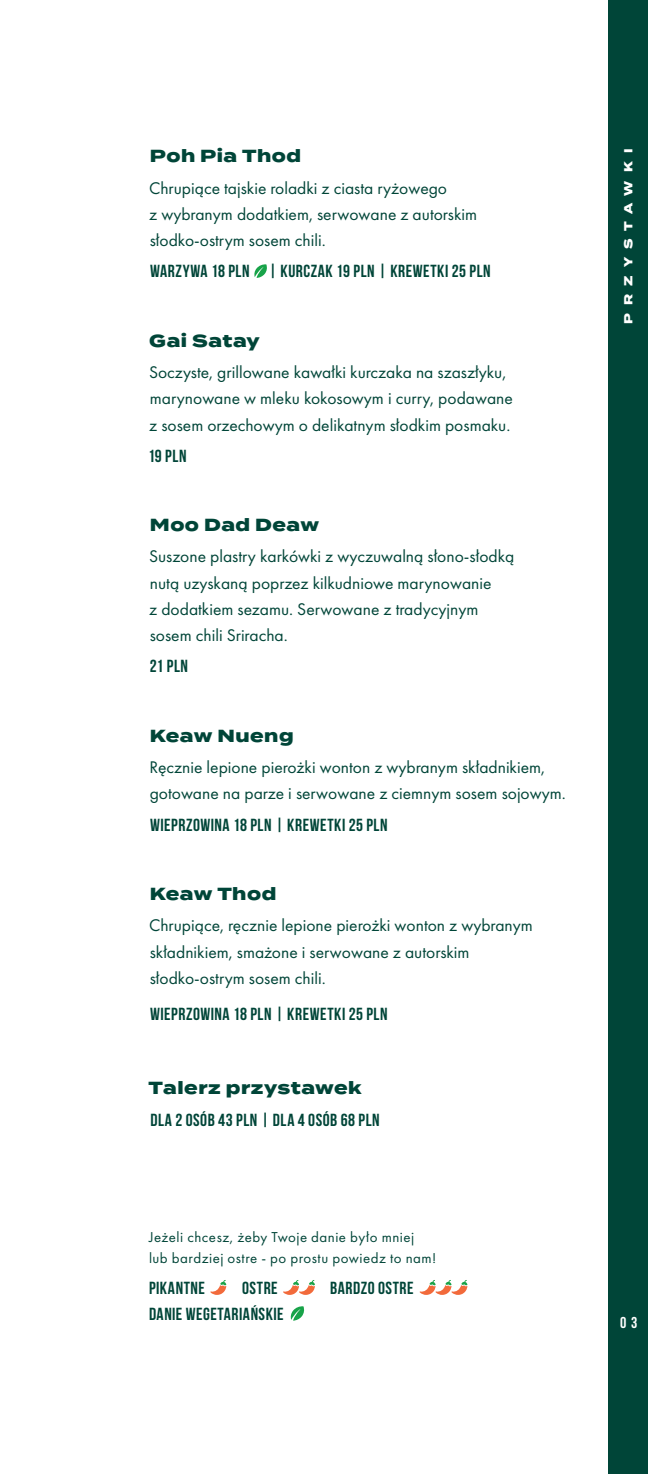
<style>
.page{position:relative;width:648px;height:1474px;background:#fff}
.page>*{position:absolute;margin:0;border:0;box-sizing:border-box;transform-origin:0 0}
.t1{font:17.5px/26.2px "Futura PT";color:#004538}
.t2{font:700 17.5px "Bebas Neue";letter-spacing:.035em;color:#004538}
.t3{font:800 17.5px "Termina";letter-spacing:.025em;color:#004538}
.t4{font:15.75px "Bebas Neue";color:#fff}
.t5{font:14.88px/21px "Futura PT";letter-spacing:.035em;color:#004538}
.t6{font:800 11.72px "Termina";letter-spacing:.7em;color:#fff}
</style>
<div class="page">
<div style="left:608px;top:0;width:39px;height:1473px;background:#004538"></div>
<svg style="left:210px;top:1280px;width:16px;height:14px"></svg>
<svg style="left:290px;top:1306px;width:14px;height:14px"></svg>
<svg style="left:283px;top:1280px;width:32px;height:14px"></svg>
<svg style="left:419px;top:1280px;width:48px;height:14px"></svg>
<svg style="left:254px;top:264px;width:13px;height:14px"></svg>
<p class="t3" style="left:150px;top:143px;width:153px">Poh Pia Thod</p>
<p class="t1" style="left:149px;top:174px;width:329px">Chrupiące tajskie roladki z ciasta ryżowego<br>z wybranym dodatkiem, serwowane z autorskim słodko-ostrym sosem chili.</p>
<p class="t2" style="left:150px;top:262px;width:342px">WARZYWA 18 PLN | KURCZAK 19 PLN | KREWETKI 25 PLN</p>
<p class="t3" style="left:149px;top:327px;width:112px">Gai Satay</p>
<p class="t1" style="left:149px;top:359px;width:365px">Soczyste, grillowane kawałki kurczaka na szaszłyku, marynowane w mleku kokosowym i curry, podawane z sosem orzechowym o delikatnym słodkim posmaku.</p>
<p class="t2" style="left:148px;top:446px;width:40px">19 PLN</p>
<p class="t3" style="left:150px;top:512px;width:170px">Moo Dad Deaw</p>
<p class="t1" style="left:149px;top:543px;width:366px">Suszone plastry karkówki z wyczuwalną słono-słodką nutą uzyskaną poprzez kilkudniowe marynowanie<br>z dodatkiem sezamu. Serwowane z tradycyjnym sosem chili Sriracha.</p>
<p class="t2" style="left:150px;top:656px;width:40px">21 PLN</p>
<p class="t3" style="left:150px;top:722px;width:145px">Keaw Nueng</p>
<p class="t1" style="left:149px;top:754px;width:417px">Ręcznie lepione pierożki wonton z wybranym składnikiem, gotowane na parze i serwowane z ciemnym sosem sojowym.</p>
<p class="t2" style="left:150px;top:815px;width:239px">WIEPRZOWINA 18 PLN | KREWETKI 25 PLN</p>
<p class="t3" style="left:150px;top:880px;width:128px">Keaw Thod</p>
<p class="t1" style="left:149px;top:912px;width:385px">Chrupiące, ręcznie lepione pierożki wonton z wybranym składnikiem, smażone i serwowane z autorskim słodko-ostrym sosem chili.</p>
<p class="t2" style="left:150px;top:1004px;width:239px">WIEPRZOWINA 18 PLN | KREWETKI 25 PLN</p>
<p class="t3" style="left:148px;top:1075px;width:214px">Talerz przystawek</p>
<p class="t2" style="left:150px;top:1109px;width:231px">DLA 2 OSÓB 43 PLN | DLA 4 OSÓB 68 PLN</p>
<p class="t5" style="left:149px;top:1226px;width:289px">Jeżeli chcesz, żeby Twoje danie było mniej lub bardziej ostre - po prostu powiedz to nam!</p>
<p class="t2" style="left:149px;top:1278px;width:57px">PIKANTNE</p>
<p class="t2" style="left:242px;top:1278px;width:37px">OSTRE</p>
<p class="t2" style="left:330px;top:1278px;width:85px">BARDZO OSTRE</p>
<p class="t2" style="left:149px;top:1304px;width:136px">DANIE WEGETARIAŃSKIE</p>
<p class="t6" style="left:619px;top:324px;width:177px;rotate:-90deg">PRZYSTAWKI</p>
<p class="t4" style="left:619px;top:1313px;width:19px">0 3</p>
</div>
